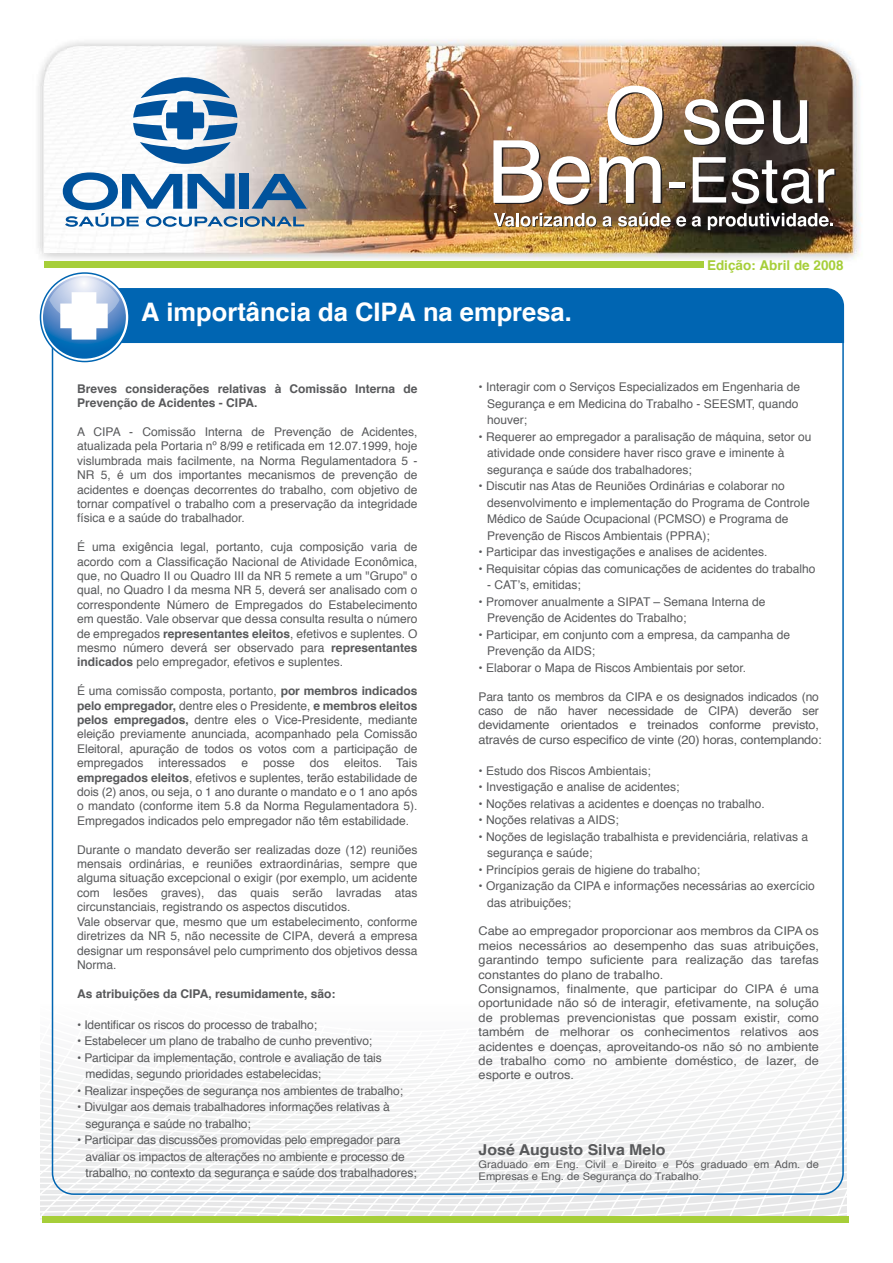
<style>
.page{position:relative;width:893px;height:1263px;background:#fff}
.page>*{position:absolute;margin:0;border:0;box-sizing:border-box;transform-origin:0 0}
.t1{font:700 25.5px "Helvetica";color:#fff}
.t2{font:700 15px "Helvetica";color:#58595b;scale:1.06 1}
.t3{font:700 13.5px "Helvetica";color:#a6ce39}
.t4{font:12px/14.4px "Helvetica";color:#58595b}
.t5{font:12px/14.4px "Helvetica";color:#58595b;scale:1.06 1}
.t6{font:700 12px/14.4px "Helvetica";color:#58595b}
.t7{font:10.5px/12.6px "Helvetica";color:#58595b;scale:1.06 1}
.s1{font-weight:700}
</style>
<div class="page">
<img style="left:38px;top:40px;width:823px;height:236px">
<div style="left:44px;top:261px;width:659px;height:6px;background:#a6ce39"></div>
<svg style="left:40px;top:912px;width:809px;height:311px"></svg>
<svg style="left:133px;top:77px;width:104px;height:87px"></svg>
<svg style="left:63px;top:172px;width:244px;height:55px"></svg>
<div style="left:42px;top:1216px;width:806px;height:6px;background:#a6ce39"></div>
<div style="left:670px;top:183px;width:16px;height:6px;background:#fff"></div>
<svg style="left:607px;top:86px;width:57px;height:60px"></svg>
<svg style="left:684px;top:99px;width:82px;height:47px"></svg>
<svg style="left:773px;top:100px;width:36px;height:45px"></svg>
<svg style="left:493px;top:140px;width:98px;height:66px"></svg>
<svg style="left:599px;top:156px;width:63px;height:48px"></svg>
<div style="left:669px;top:182px;width:15px;height:6px;background:#fff"></div>
<svg style="left:693px;top:157px;width:143px;height:48px"></svg>
<svg style="left:494px;top:213px;width:118px;height:14px"></svg>
<svg style="left:618px;top:212px;width:84px;height:15px"></svg>
<svg style="left:708px;top:213px;width:125px;height:18px"></svg>
<svg style="left:40px;top:273px;width:89px;height:88px"></svg>
<div style="left:40px;top:272px;width:90px;height:90px;border:2px solid #0065b2;border-radius:50%"></div>
<svg style="left:43px;top:276px;width:83px;height:83px"></svg>
<div style="left:60px;top:288px;width:784px;height:55px;background:#0065b2"></div>
<svg style="left:49px;top:278px;width:71px;height:44px"></svg>
<h1 class="t1" style="left:141px;top:292px;width:432px">A importância da CIPA na empresa.</h1>
<p class="t3" style="left:707px;top:254px;width:138px">Edição: Abril de 2008</p>
<p class="t6" style="left:77px;top:382px;width:342px">Breves considerações relativas à Comissão Interna de<br>Prevenção de Acidentes - CIPA.</p>
<p class="t4" style="left:77px;top:425px;width:342px;text-align:justify">A CIPA - Comissão Interna de Prevenção de Acidentes, atualizada pela Portaria nº 8/99 e retificada em 12.07.1999, hoje vislumbrada mais facilmente, na Norma Regulamentadora 5 - NR 5, é um dos importantes mecanismos de prevenção de acidentes e doenças decorrentes do trabalho, com objetivo de tornar compatível o trabalho com a preservação da integridade física e a saúde do trabalhador.</p>
<p class="t4" style="left:77px;top:540px;width:342px;text-align:justify">É uma exigência legal, portanto, cuja composição varia de acordo com a Classificação Nacional de Atividade Econômica, que, no Quadro II ou Quadro III da NR 5 remete a um "Grupo" o qual, no Quadro I da mesma NR 5, deverá ser analisado com o correspondente Número de Empregados do Estabelecimento em questão. Vale observar que dessa consulta resulta o número de empregados <span class="s1">representantes eleitos</span>, efetivos e suplentes. O mesmo número deverá ser observado para <span class="s1">representantes indicados</span> pelo empregador, efetivos e suplentes.</p>
<p class="t4" style="left:77px;top:684px;width:342px;text-align:justify">É uma comissão composta, portanto, <span class="s1">por membros indicados pelo empregador,</span> dentre eles o Presidente, <span class="s1">e membros eleitos pelos empregados,</span> dentre eles o Vice-Presidente, mediante eleição previamente anunciada, acompanhado pela Comissão Eleitoral, apuração de todos os votos com a participação de empregados</p>
<p class="t4" style="left:159px;top:756px;width:69px">interessados</p>
<p class="t4" style="left:241px;top:756px;width:8px">e</p>
<p class="t4" style="left:263px;top:756px;width:33px">posse</p>
<p class="t4" style="left:310px;top:756px;width:21px">dos</p>
<p class="t4" style="left:77px;top:756px;width:342px;text-align:justify;text-indent:267px">eleitos. Tais <span class="s1">empregados eleitos</span>, efetivos e suplentes, terão estabilidade de dois (2) anos, ou seja, o 1 ano durante o mandato e o 1 ano após o mandato (conforme item 5.8 da Norma Regulamentadora 5).<br>Empregados indicados pelo empregador não têm estabilidade.</p>
<p class="t4" style="left:77px;top:843px;width:342px">Durante o mandato deverão ser realizadas doze (12) reuniões mensais ordinárias, e reuniões extraordinárias, sempre que alguma situação excepcional o exigir (por exemplo, um acidente com lesões graves), das quais serão lavradas atas circunstanciais, registrando os aspectos discutidos.<br>Vale observar que, mesmo que um estabelecimento, conforme diretrizes da NR 5, não necessite de CIPA, deverá a empresa designar um responsável pelo cumprimento dos objetivos dessa Norma.</p>
<p class="t6" style="left:77px;top:986px;width:260px">As atribuições da CIPA, resumidamente, são:</p>
<p class="t4" style="left:77px;top:1017px;width:241px">• Identificar os riscos do processo de trabalho;</p>
<p class="t4" style="left:77px;top:1034px;width:297px">• Estabelecer um plano de trabalho de cunho preventivo;</p>
<p class="t4" style="left:86px;top:1049px;width:298px;line-height:16.5px;text-indent:-9px">• Participar da implementação, controle e avaliação de tais medidas, segundo prioridades estabelecidas;</p>
<p class="t4" style="left:77px;top:1083px;width:327px">• Realizar inspeções de segurança nos ambientes de trabalho;</p>
<p class="t4" style="left:86px;top:1099px;width:306px;line-height:16.5px;text-indent:-9px">• Divulgar aos demais trabalhadores informações relativas à segurança e saúde no trabalho;</p>
<p class="t4" style="left:86px;top:1132px;width:333px;line-height:16.5px;text-indent:-9px">• Participar das discussões promovidas pelo empregador para avaliar os impactos de alterações no ambiente e processo de trabalho, no contexto da segurança e saúde dos trabalhadores;</p>
<p class="t4" style="left:487px;top:379px;width:315px;line-height:16.5px;text-indent:-9px">• Interagir com o Serviços Especializados em Engenharia de<br>Segurança e em Medicina do Trabalho - SEESMT, quando houver;</p>
<p class="t4" style="left:487px;top:429px;width:326px;line-height:16.5px;text-indent:-9px">• Requerer ao empregador a paralisação de máquina, setor ou atividade onde considere haver risco grave e iminente à segurança e saúde dos trabalhadores;</p>
<p class="t4" style="left:487px;top:478px;width:324px;line-height:16.5px;text-indent:-9px">• Discutir nas Atas de Reuniões Ordinárias e colaborar no desenvolvimento e implementação do Programa de Controle Médico de Saúde Ocupacional (PCMSO) e Programa de Prevenção de Riscos Ambientais (PPRA);</p>
<p class="t4" style="left:479px;top:545px;width:290px">• Participar das investigações e analises de acidentes.</p>
<p class="t4" style="left:479px;top:562px;width:339px">• Requisitar cópias das comunicações de acidentes do trabalho</p>
<p class="t4" style="left:487px;top:578px;width:95px">- CAT’s, emitidas;</p>
<p class="t4" style="left:487px;top:594px;width:280px;line-height:16.5px;text-indent:-9px">• Promover anualmente a SIPAT – Semana Interna de<br>Prevenção de Acidentes do Trabalho;</p>
<p class="t4" style="left:487px;top:627px;width:305px;line-height:16.5px;text-indent:-9px">• Participar, em conjunto com a empresa, da campanha de<br>Prevenção da AIDS;</p>
<p class="t4" style="left:479px;top:661px;width:269px">• Elaborar o Mapa de Riscos Ambientais por setor.</p>
<p class="t4" style="left:479px;top:689px;width:345px">Para tanto os membros da CIPA e os designados indicados (no caso de não haver necessidade de CIPA) deverão ser devidamente orientados e treinados conforme previsto, através de curso especifico de vinte (20) horas, contemplando:</p>
<p class="t4" style="left:479px;top:763px;width:174px">• Estudo dos Riscos Ambientais;</p>
<p class="t4" style="left:479px;top:780px;width:202px">• Investigação e analise de acidentes;</p>
<p class="t4" style="left:479px;top:796px;width:288px">• Noções relativas a acidentes e doenças no trabalho.</p>
<p class="t4" style="left:479px;top:813px;width:142px">• Noções relativas a AIDS;</p>
<p class="t4" style="left:487px;top:828px;width:323px;line-height:16.5px;text-indent:-9px">• Noções de legislação trabalhista e previdenciária, relativas a segurança e saúde;</p>
<p class="t4" style="left:479px;top:862px;width:223px">• Princípios gerais de higiene do trabalho;</p>
<p class="t4" style="left:487px;top:878px;width:329px;line-height:16.5px;text-indent:-9px">• Organização da CIPA e informações necessárias ao exercício das atribuições;</p>
<p class="t5" style="left:479px;top:924px;width:323px">Cabe ao empregador proporcionar aos membros da CIPA os meios necessários ao desempenho das suas atribuições, garantindo tempo suficiente para realização das tarefas constantes do plano de trabalho.<br>Consignamos, finalmente, que participar do CIPA é uma oportunidade não só de interagir, efetivamente, na solução de problemas prevencionistas que possam existir, como também de melhorar os conhecimentos relativos aos acidentes e doenças, aproveitando-os não só no ambiente de trabalho como no ambiente doméstico, de lazer, de esporte e outros.</p>
<p class="t2" style="left:479px;top:1138px;width:178px">José Augusto Silva Melo</p>
<p class="t7" style="left:479px;top:1158px;width:323px">Graduado em Eng. Civil e Direito e Pós graduado em Adm. de<br>Empresas e Eng. de Segurança do Trabalho.</p>
</div>
